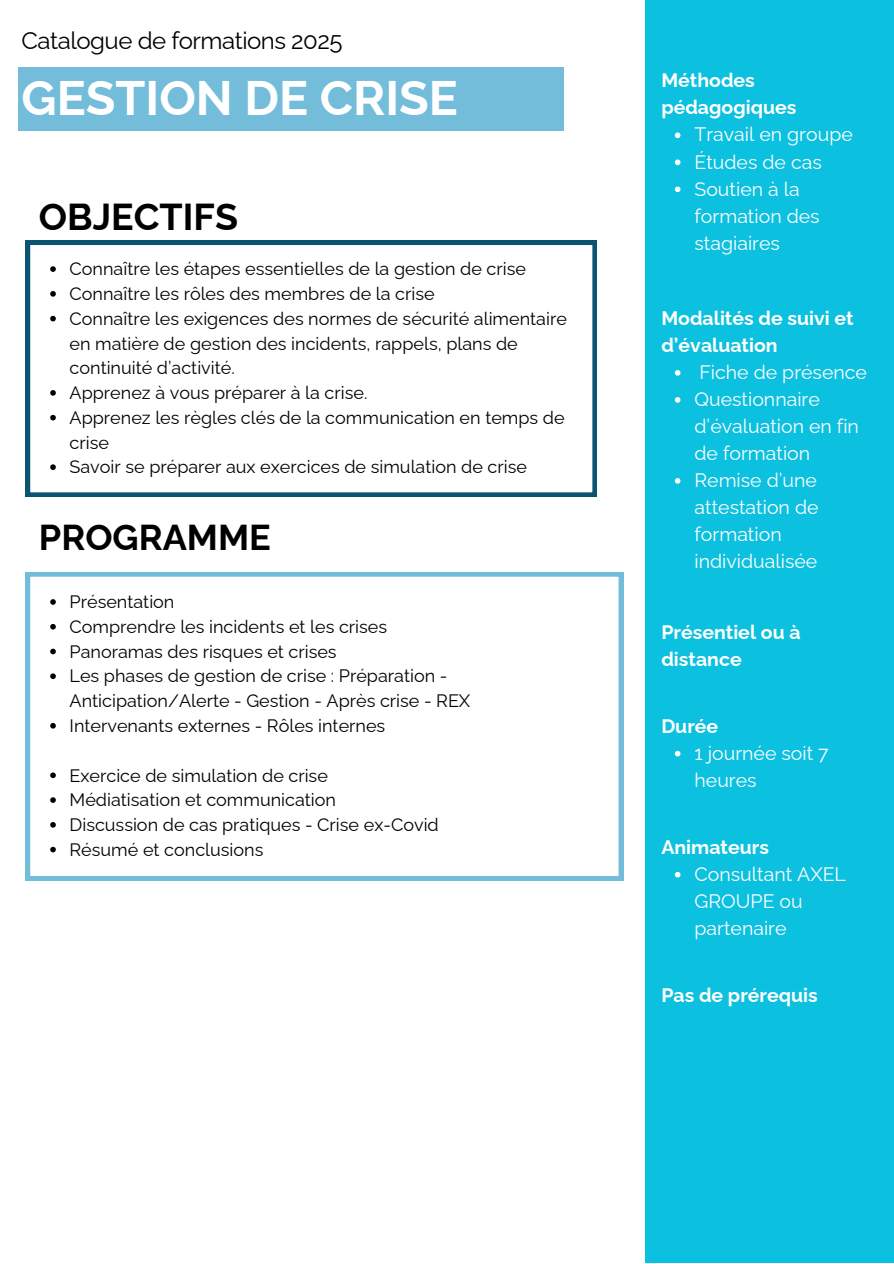
<style>
.page{position:relative;width:894px;height:1264px;background:#fff}
.page>*{position:absolute;margin:0;border:0;box-sizing:border-box;transform-origin:0 0}
.t1{font:700 48.45px "Raleway";color:#fff}
.t2{font:700 37.5px "Raleway";color:#000001}
.t3{font:700 36px "Raleway";color:#000001}
.t4{font:24px "Raleway";letter-spacing:-.02em;color:#000001}
.t5{font:19.5px/27px "Raleway";color:#fff}
.t6{font:700 19.5px/27px "Raleway";color:#fff}
.t7{font:18px/24.8px "Raleway";color:#000001}
</style>
<div class="page">
<div style="left:18px;top:67px;width:545px;height:63px;background:#73bddb"></div>
<svg style="left:26px;top:240px;width:570px;height:257px"></svg>
<svg style="left:50px;top:266px;width:6px;height:6px"></svg>
<svg style="left:50px;top:291px;width:6px;height:6px"></svg>
<svg style="left:50px;top:316px;width:6px;height:5px"></svg>
<svg style="left:50px;top:390px;width:6px;height:6px"></svg>
<svg style="left:50px;top:415px;width:6px;height:5px"></svg>
<svg style="left:50px;top:464px;width:6px;height:6px"></svg>
<svg style="left:26px;top:572px;width:597px;height:308px"></svg>
<svg style="left:50px;top:599px;width:6px;height:5px"></svg>
<svg style="left:50px;top:624px;width:6px;height:5px"></svg>
<svg style="left:50px;top:648px;width:6px;height:6px"></svg>
<svg style="left:50px;top:673px;width:6px;height:6px"></svg>
<svg style="left:50px;top:723px;width:6px;height:5px"></svg>
<svg style="left:50px;top:772px;width:6px;height:6px"></svg>
<svg style="left:50px;top:797px;width:6px;height:5px"></svg>
<svg style="left:50px;top:822px;width:6px;height:5px"></svg>
<svg style="left:50px;top:846px;width:6px;height:6px"></svg>
<div style="left:645px;top:0;width:248px;height:1263px;background:#0cc0df"></div>
<svg style="left:674px;top:132px;width:6px;height:6px"></svg>
<svg style="left:674px;top:159px;width:6px;height:6px"></svg>
<svg style="left:674px;top:186px;width:6px;height:6px"></svg>
<svg style="left:674px;top:370px;width:6px;height:5px"></svg>
<svg style="left:674px;top:397px;width:6px;height:5px"></svg>
<svg style="left:674px;top:478px;width:6px;height:5px"></svg>
<svg style="left:674px;top:750px;width:6px;height:6px"></svg>
<svg style="left:674px;top:871px;width:6px;height:6px"></svg>
<p class="t4" style="left:22px;top:27px;width:322px">Catalogue de formations 2025</p>
<h4 class="t1" style="left:22px;top:69px;width:438px">GESTION DE CRISE</h4>
<p class="t2" style="left:39px;top:195px;width:200px">OBJECTIFS</p>
<p class="t7" style="left:70px;top:256px;width:458px">Connaître les étapes essentielles de la gestion de crise</p>
<h4 class="t7" style="left:70px;top:281px;width:366px">Connaître les rôles des membres de la crise</h4>
<p class="t7" style="left:70px;top:306px;width:498px">Connaître les exigences des normes de sécurité alimentaire en matière de gestion des incidents, rappels, plans de continuité d’activité.</p>
<p class="t7" style="left:70px;top:380px;width:299px">Apprenez à vous préparer à la crise.</p>
<p class="t7" style="left:70px;top:405px;width:496px">Apprenez les règles clés de la communication en temps de crise</p>
<h4 class="t7" style="left:70px;top:454px;width:459px">Savoir se préparer aux exercices de simulation de crise</h4>
<h4 class="t3" style="left:39px;top:516px;width:233px">PROGRAMME</h4>
<p class="t7" style="left:70px;top:589px;width:106px">Présentation</p>
<h4 class="t7" style="left:70px;top:614px;width:319px">Comprendre les incidents et les crises</h4>
<p class="t7" style="left:70px;top:639px;width:268px">Panoramas des risques et crises</p>
<h4 class="t7" style="left:70px;top:663px;width:402px">Les phases de gestion de crise : Préparation -<br>Anticipation/Alerte - Gestion - Après crise - REX</h4>
<h3 class="t7" style="left:70px;top:713px;width:317px">Intervenants externes - Rôles internes</h3>
<h2 class="t7" style="left:70px;top:762px;width:260px">Exercice de simulation de crise</h2>
<p class="t7" style="left:70px;top:787px;width:268px">Médiatisation et communication</p>
<p class="t7" style="left:70px;top:812px;width:370px">Discussion de cas pratiques - Crise ex-Covid</p>
<p class="t7" style="left:70px;top:837px;width:195px">Résumé et conclusions</p>
<p class="t6" style="left:661px;top:67px;width:137px">Méthodes pédagogiques</p>
<p class="t5" style="left:694px;top:121px;width:160px">Travail en groupe</p>
<p class="t5" style="left:694px;top:148px;width:129px">Études de cas</p>
<h2 class="t5" style="left:694px;top:175px;width:127px">Soutien à la formation des stagiaires</h2>
<p class="t6" style="left:661px;top:304px;width:194px">Modalités de suivi et d’évaluation</p>
<p class="t5" style="left:699px;top:358px;width:169px">Fiche de présence</p>
<p class="t5" style="left:694px;top:385px;width:166px">Questionnaire d’évaluation en fin de formation</p>
<p class="t5" style="left:694px;top:466px;width:125px">Remise d’une attestation de formation individualisée</p>
<p class="t6" style="left:661px;top:618px;width:141px">Présentiel ou à distance</p>
<p class="t6" style="left:661px;top:712px;width:58px">Durée</p>
<p class="t5" style="left:694px;top:739px;width:136px">1 journée soit 7 heures</p>
<p class="t6" style="left:661px;top:833px;width:109px">Animateurs</p>
<p class="t5" style="left:694px;top:860px;width:153px">Consultant AXEL<br>GROUPE ou partenaire</p>
<p class="t6" style="left:661px;top:981px;width:158px">Pas de prérequis</p>
</div>
